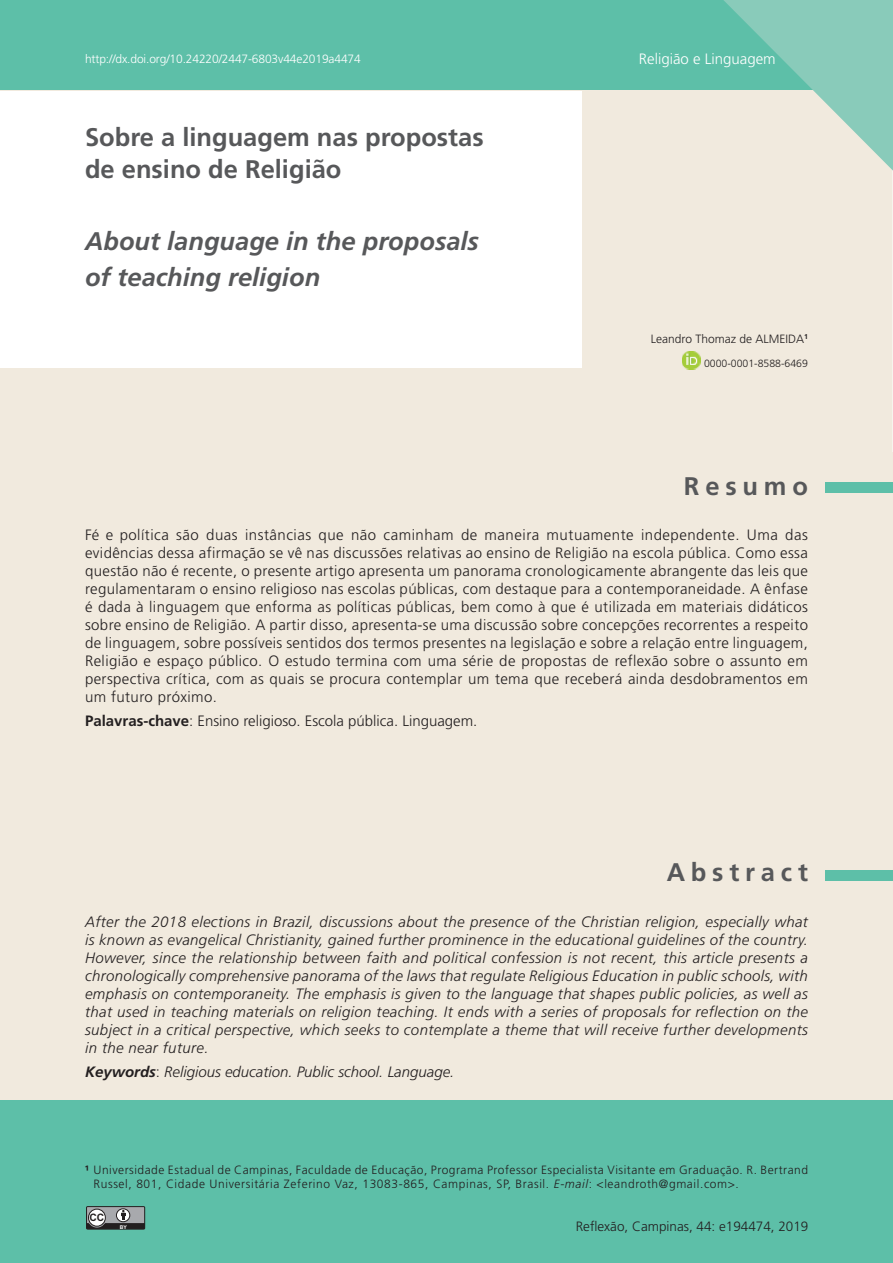
<style>
.page{position:relative;width:893px;height:1263px;background:#fff}
.page>*{position:absolute;margin:0;border:0;box-sizing:border-box;transform-origin:0 0}
.t1{font:700 25.5px/31.5px "Frutiger";color:#57585a}
.t2{font:italic 700 25.5px/36px "Frutiger";color:#57585a}
.t3{font:300 15px/18px "Frutiger";letter-spacing:.025em;color:#231f20;text-align:justify}
.t4{font:italic 300 15px/18px "Frutiger";letter-spacing:.025em;color:#231f20;text-align:justify}
.t5{font:300 15px "Frutiger";color:#231f20}
.t6{font:italic 300 15px "Frutiger";color:#231f20}
.t7{font:300 15px "Frutiger";color:#fff}
.t8{font:13.5px "News Gothic";color:#231f20}
.t9{font:300 13.5px "Frutiger";color:#231f20}
.t10{font:300 12px/14.2px "Frutiger";letter-spacing:.04em;color:#231f20}
.t11{font:300 12px "Frutiger";letter-spacing:-.01em;color:#fff}
.t12{font:300 12px "Frutiger";color:#231f20}
.t13{font:300 10.5px "Frutiger";color:#231f20}
.t14{font:700 10.2px "Arial";color:#231f20}
.t15{font:700 5.1px "Arial";color:#fff}
.s1{font-weight:700}
.s2{font-style:normal}
.s3{font-style:italic}
</style>
<div class="page">
<div style="left:0;top:90px;width:892px;height:1010px;background:#f1eade"></div>
<div style="left:0;top:0;width:723px;height:90px;background:#5dbfa8"></div>
<svg style="left:723px;top:0;width:170px;height:171px;background:#a8d4c4"></svg>
<div style="left:0;top:1100px;width:893px;height:163px;background:#5dbfa8"></div>
<div style="left:0;top:92px;width:582px;height:276px;background:#fff"></div>
<div style="left:825px;top:483px;width:68px;height:10px;background:#5dbfa8"></div>
<img style="left:682px;top:352px;width:18px;height:18px">
<div style="left:87px;top:1206px;width:58px;height:23px;background:#a8a9ad"></div>
<div style="left:86px;top:1206px;width:59px;height:23px;border:1px solid #231f20"></div>
<div style="left:88px;top:1209px;width:18px;height:17px;border:1px solid #231f20;border-radius:50%"></div>
<div style="left:116px;top:1208px;width:14px;height:14px;border:1px solid #231f20;border-radius:50%"></div>
<svg style="left:86px;top:1210px;width:59px;height:19px"></svg>
<div style="left:825px;top:870px;width:68px;height:11px;background:#5dbfa8"></div>
<p class="t11" style="left:85px;top:52px;width:277px">http://dx.doi.org/10.24220/2447-6803v44e2019a4474</p>
<h1 class="t1" style="left:85px;top:122px;width:400px">Sobre a linguagem nas propostas de ensino de Religião</h1>
<h1 class="t2" style="left:85px;top:223px;width:395px">About language in the proposals of teaching religion</h1>
<p class="t7" style="left:639px;top:50px;width:138px">Religião e Linguagem</p>
<p class="t12" style="left:651px;top:333px;width:159px">Leandro Thomaz de ALMEIDA<sup>1</sup></p>
<p class="t13" style="left:704px;top:358px;width:105px">0000-0001-8588-6469</p>
<h1 class="t1" style="left:684px;top:470px;width:125px">R e s u m o</h1>
<p class="t3" style="left:85px;top:526px;width:724px">Fé e política são duas instâncias que não caminham de maneira mutuamente independente. Uma das evidências dessa afirmação se vê nas discussões relativas ao ensino de Religião na escola pública. Como essa questão não é recente, o presente artigo apresenta um panorama cronologicamente abrangente das leis que regulamentaram o ensino religioso nas escolas públicas, com destaque para a contemporaneidade. A ênfase é dada à linguagem que enforma as políticas públicas, bem como à que é utilizada em materiais didáticos sobre ensino de Religião. A partir disso, apresenta-se uma discussão sobre concepções recorrentes a respeito de linguagem, sobre possíveis sentidos dos termos presentes na legislação e sobre a relação entre linguagem, Religião e espaço público. O estudo termina com uma série de propostas de reflexão sobre o assunto em perspectiva crítica, com as quais se procura contemplar um tema que receberá ainda desdobramentos em um futuro próximo.</p>
<p class="t5" style="left:85px;top:713px;width:394px"><span class="s1">Palavras-chave</span>: Ensino religioso. Escola pública. Linguagem.</p>
<h1 class="t1" style="left:667px;top:857px;width:143px">A b s t r a c t</h1>
<p class="t4" style="left:85px;top:913px;width:724px">After the 2018 elections in Brazil, discussions about the presence of the Christian religion, especially what is known as evangelical Christianity, gained further prominence in the educational guidelines of the country.<br>However, since the relationship between faith and political confession is not recent, this article presents a chronologically comprehensive panorama of the laws that regulate Religious Education in public schools, with emphasis on contemporaneity. The emphasis is given to the language that shapes public policies, as well as that used in teaching materials on religion teaching. It ends with a series of proposals for reflection on the subject in a critical perspective, which seeks to contemplate a theme that will receive further developments in the near future.</p>
<p class="t6" style="left:85px;top:1063px;width:371px"><span class="s1">Keywords</span><span class="s2">:</span> Religious education. Public school. Language.</p>
<p class="t10" style="left:94px;top:1162px;width:716px;text-indent:-8px"><span class="s1">¹</span> Universidade Estadual de Campinas, Faculdade de Educação, Programa Professor Especialista Visitante em Graduação. R. Bertrand<br>Russel, 801, Cidade Universitária Zeferino Vaz, 13083-865, Campinas, SP, Brasil. <span class="s3">E-mail</span>: &lt;leandroth@gmail.com&gt;.</p>
<p class="t14" style="left:90px;top:1212px;width:16px">CC</p>
<p class="t15" style="left:120px;top:1224px;width:9px">BY</p>
<p class="t8" style="left:492px;top:1218px;width:318px">Reflexão, Campinas, 42(1):XX-XX, jul./dez., 2017</p>
<p class="t9" style="left:576px;top:1218px;width:234px">Reflexão, Campinas, 44: e194474, 2019</p>
</div>
